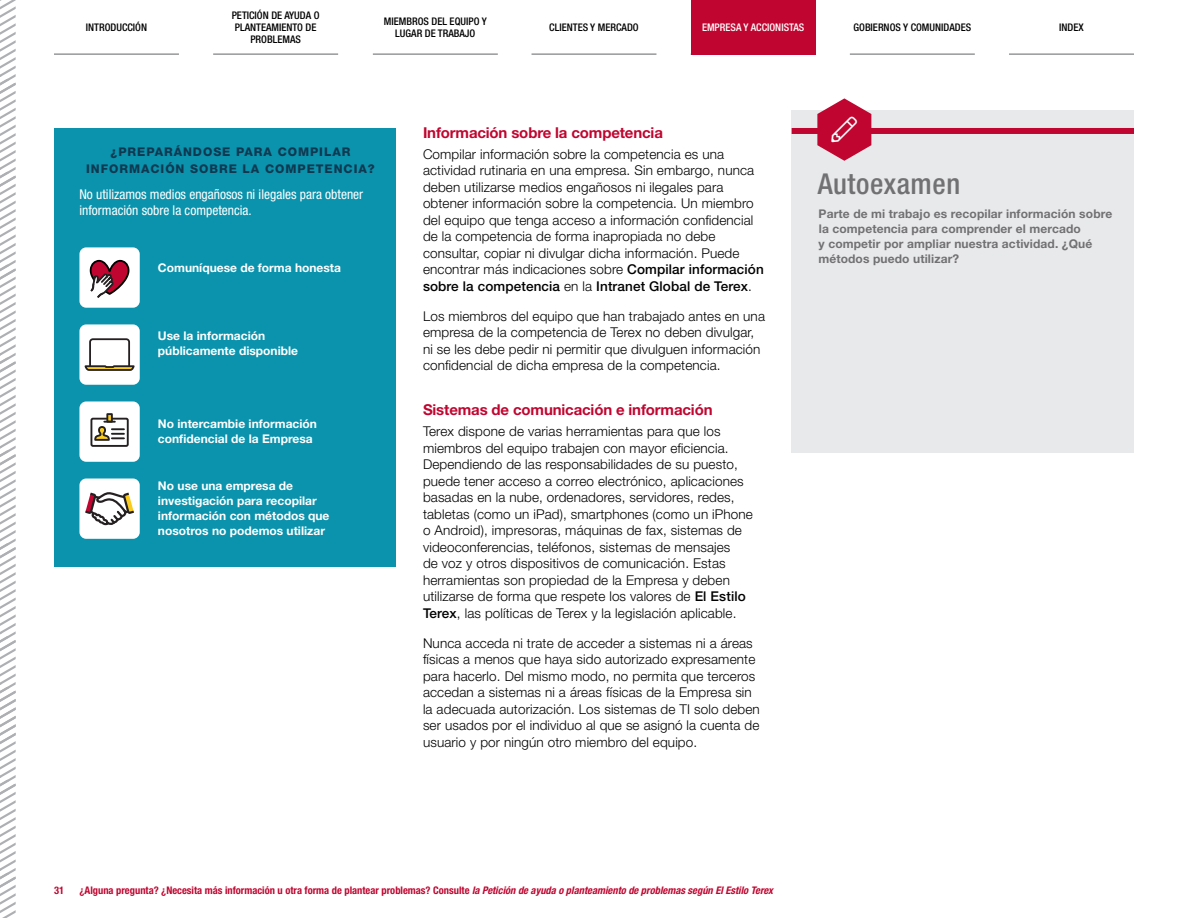
<style>
.page{position:relative;width:1188px;height:918px;background:#fff}
.page>*{position:absolute;margin:0;border:0;box-sizing:border-box;transform-origin:0 0}
.t1{font:500 condensed 28.8px "Helvetica Neue LT Std";letter-spacing:.02em;color:#717073}
.t2{font:700 15px "Helvetica Neue LT Std";letter-spacing:-.01em;color:#c00630}
.t3{font:300 13.5px/16.5px "Helvetica Neue LT Std";letter-spacing:.01em;color:#000}
.t4{font:condensed 13.5px/16.2px "Helvetica Neue LT Std";color:#fff}
.t5{font:700 12px/15px "Helvetica Neue LT Std";color:#fff}
.t6{font:700 12px/15px "Helvetica Neue LT Std";letter-spacing:.01em;color:#717073}
.t7{font:800 12px/16.5px "Helvetica Neue LT Std";letter-spacing:.08em;color:#103951;text-align:center}
.t8{font:700 condensed 10.5px "Helvetica Neue LT Std";color:#c00630}
.t9{font:500 condensed 10.5px/12px "Helvetica Neue LT Std";color:#000;text-align:center}
.t10{font:500 condensed 10.5px "Helvetica Neue LT Std";color:#fff}
.s1{font-weight:500}
.s2{font-style:italic}
</style>
<div class="page">
<div style="left:54px;top:128px;width:342px;height:439px;background:#0b93ad"></div>
<div style="left:79px;top:479px;width:61px;height:60px;background:#fff;border-radius:7px"></div>
<div style="left:79px;top:247px;width:61px;height:61px;background:#fff;border-radius:7px"></div>
<svg style="left:89px;top:247px;width:41px;height:61px"></svg>
<div style="left:79px;top:324px;width:61px;height:61px;background:#fff;border-radius:7px"></div>
<svg style="left:84px;top:338px;width:51px;height:33px"></svg>
<div style="left:79px;top:401px;width:61px;height:61px;background:#fff;border-radius:7px"></div>
<div style="left:90px;top:418px;width:39px;height:29px;background:#fff;border:2px solid #241f21;border-radius:2px"></div>
<svg style="left:106px;top:413px;width:7px;height:8px"></svg>
<svg style="left:94px;top:421px;width:30px;height:20px"></svg>
<svg style="left:85px;top:492px;width:49px;height:34px"></svg>
<hr style="left:213px;top:54px;width:125px;height:1px;background:#636466">
<hr style="left:54px;top:54px;width:125px;height:1px;background:#636466">
<hr style="left:532px;top:54px;width:124px;height:1px;background:#636466">
<hr style="left:1009px;top:54px;width:125px;height:1px;background:#636466">
<hr style="left:850px;top:54px;width:125px;height:1px;background:#636466">
<hr style="left:373px;top:54px;width:125px;height:1px;background:#636466">
<svg style="left:0;top:0;width:16px;height:918px"></svg>
<div style="left:691px;top:0;width:125px;height:55px;background:#c00630"></div>
<div style="left:792px;top:110px;width:342px;height:343px;background:#e8e9ea"></div>
<div style="left:792px;top:128px;width:342px;height:6px;background:#c00630"></div>
<svg style="left:817px;top:98px;width:54px;height:63px"></svg>
<p class="t9" style="left:232px;top:9px;width:89px">PETICIÓN DE AYUDA O<br>PLANTEAMIENTO DE<br>PROBLEMAS</p>
<p class="t9" style="left:384px;top:15px;width:104px">MIEMBROS DEL EQUIPO Y<br>LUGAR DE TRABAJO</p>
<p class="t9" style="left:86px;top:21px;width:63px">INTRODUCCIÓN</p>
<p class="t9" style="left:549px;top:21px;width:91px">CLIENTES Y MERCADO</p>
<p class="t9" style="left:854px;top:21px;width:119px">GOBIERNOS Y COMUNIDADES</p>
<p class="t9" style="left:1059px;top:21px;width:26px">INDEX</p>
<p class="t10" style="left:702px;top:21px;width:104px">EMPRESA Y ACCIONISTAS</p>
<p class="t7" style="left:86px;top:144px;width:290px">¿PREPARÁNDOSE PARA COMPILAR<br>INFORMACIÓN SOBRE LA COMPETENCIA?</p>
<p class="t4" style="left:79px;top:186px;width:285px">No utilizamos medios engañosos ni ilegales para obtener información sobre la competencia.</p>
<p class="t5" style="left:158px;top:260px;width:185px">Comuníquese de forma honesta</p>
<p class="t5" style="left:158px;top:328px;width:142px">Use la información públicamente disponible</p>
<p class="t5" style="left:158px;top:416px;width:161px">No intercambie información confidencial de la Empresa</p>
<p class="t5" style="left:158px;top:478px;width:173px">No use una empresa de investigación para recopilar información con métodos que nosotros no podemos utilizar</p>
<p class="t2" style="left:423px;top:124px;width:241px">Información sobre la competencia</p>
<p class="t3" style="left:423px;top:146px;width:342px">Compilar información sobre la competencia es una actividad rutinaria en una empresa. Sin embargo, nunca deben utilizarse medios engañosos ni ilegales para obtener información sobre la competencia. Un miembro del equipo que tenga acceso a información confidencial de la competencia de forma inapropiada no debe consultar, copiar ni divulgar dicha información. Puede encontrar más indicaciones sobre <span class="s1">Compilar información sobre la competencia</span> en la <span class="s1">Intranet Global de Terex</span>.</p>
<p class="t3" style="left:423px;top:308px;width:344px">Los miembros del equipo que han trabajado antes en una empresa de la competencia de Terex no deben divulgar, ni se les debe pedir ni permitir que divulguen información confidencial de dicha empresa de la competencia.</p>
<p class="t2" style="left:423px;top:401px;width:291px">Sistemas de comunicación e información</p>
<p class="t3" style="left:423px;top:423px;width:331px">Terex dispone de varias herramientas para que los miembros del equipo trabajen con mayor eficiencia.<br>Dependiendo de las responsabilidades de su puesto, puede tener acceso a correo electrónico, aplicaciones basadas en la nube, ordenadores, servidores, redes, tabletas (como un iPad), smartphones (como un iPhone o Android), impresoras, máquinas de fax, sistemas de videoconferencias, teléfonos, sistemas de mensajes<br>de voz y otros dispositivos de comunicación. Estas herramientas son propiedad de la Empresa y deben utilizarse de forma que respete los valores de <span class="s1">El Estilo Terex</span>, las políticas de Terex y la legislación aplicable.</p>
<p class="t3" style="left:423px;top:634px;width:338px">Nunca acceda ni trate de acceder a sistemas ni a áreas físicas a menos que haya sido autorizado expresamente para hacerlo. Del mismo modo, no permita que terceros accedan a sistemas ni a áreas físicas de la Empresa sin la adecuada autorización. Los sistemas de TI solo deben ser usados por el individuo al que se asignó la cuenta de usuario y por ningún otro miembro del equipo.</p>
<h1 class="t1" style="left:818px;top:166px;width:144px">Autoexamen</h1>
<p class="t6" style="left:818px;top:206px;width:295px">Parte de mi trabajo es recopilar información sobre la competencia para comprender el mercado<br>y competir por ampliar nuestra actividad. ¿Qué métodos puedo utilizar?</p>
<p class="t8" style="left:54px;top:884px;width:12px">31</p>
<p class="t8" style="left:80px;top:884px;width:695px">¿Alguna pregunta? ¿Necesita más información u otra forma de plantear problemas? Consulte <span class="s2">la Petición de ayuda o planteamiento de problemas según El Estilo Terex</span></p>
</div>
